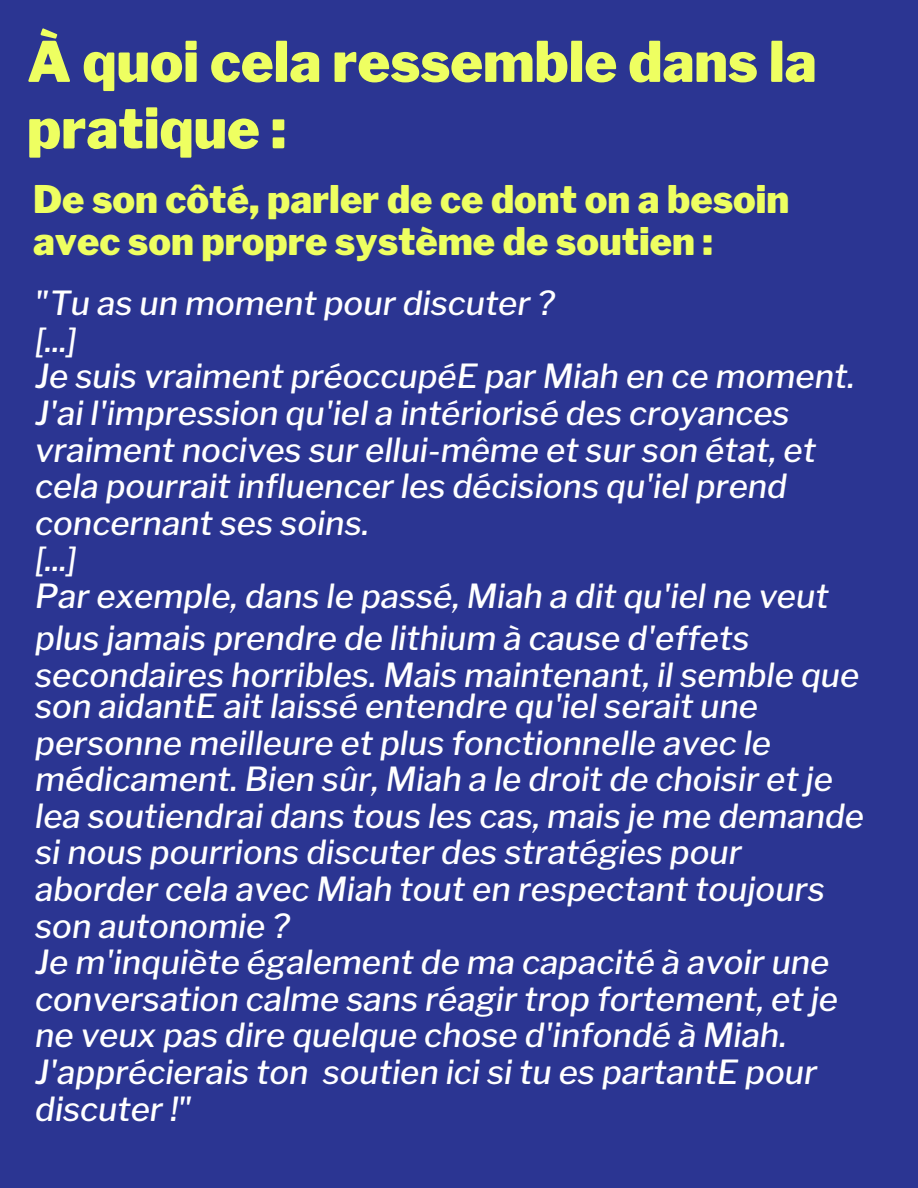
<style>
.page{position:relative;width:918px;height:1188px;background:#2b3592}
.page>*{position:absolute;margin:0;border:0;box-sizing:border-box;transform-origin:0 0}
.t1{font:900 55.5px/66.6px "Libre Franklin";color:#eeff61}
.t2{font:900 37.8px/42.8px "Libre Franklin";color:#eeff61}
.t3{font:italic 500 33px/36.6px "Libre Franklin";color:#fff}
</style>
<div class="page">
<h1 class="t1" style="left:27px;top:29px;width:791px">À quoi cela ressemble dans la pratique :</h1>
<h2 class="t2" style="left:33px;top:178px;width:758px">De son côté, parler de ce dont on a besoin avec son propre système de soutien :</h2>
<p class="t3" style="left:35px;top:285px;width:821px">"Tu as un moment pour discuter ?<br>[...]<br>Je suis vraiment préoccupéE par Miah en ce moment.<br>J'ai l'impression qu'iel a intériorisé des croyances vraiment nocives sur ellui-même et sur son état, et cela pourrait influencer les décisions qu'iel prend concernant ses soins.<br>[...]<br>Par exemple, dans le passé, Miah a dit qu'iel ne veut</p>
<p class="t3" style="left:35px;top:620px;width:826px">plus jamais prendre de lithium à cause d'effets secondaires horribles. Mais maintenant, il semble que</p>
<p class="t3" style="left:35px;top:688px;width:830px">son aidantE ait laissé entendre qu'iel serait une personne meilleure et plus fonctionnelle avec le médicament. Bien sûr, Miah a le droit de choisir et je lea soutiendrai dans tous les cas, mais je me demande si nous pourrions discuter des stratégies pour aborder cela avec Miah tout en respectant toujours son autonomie ?<br>Je m'inquiète également de ma capacité à avoir une conversation calme sans réagir trop fortement, et je ne veux pas dire quelque chose d'infondé à Miah.<br>J'apprécierais ton soutien ici si tu es partantE pour discuter !"</p>
</div>
